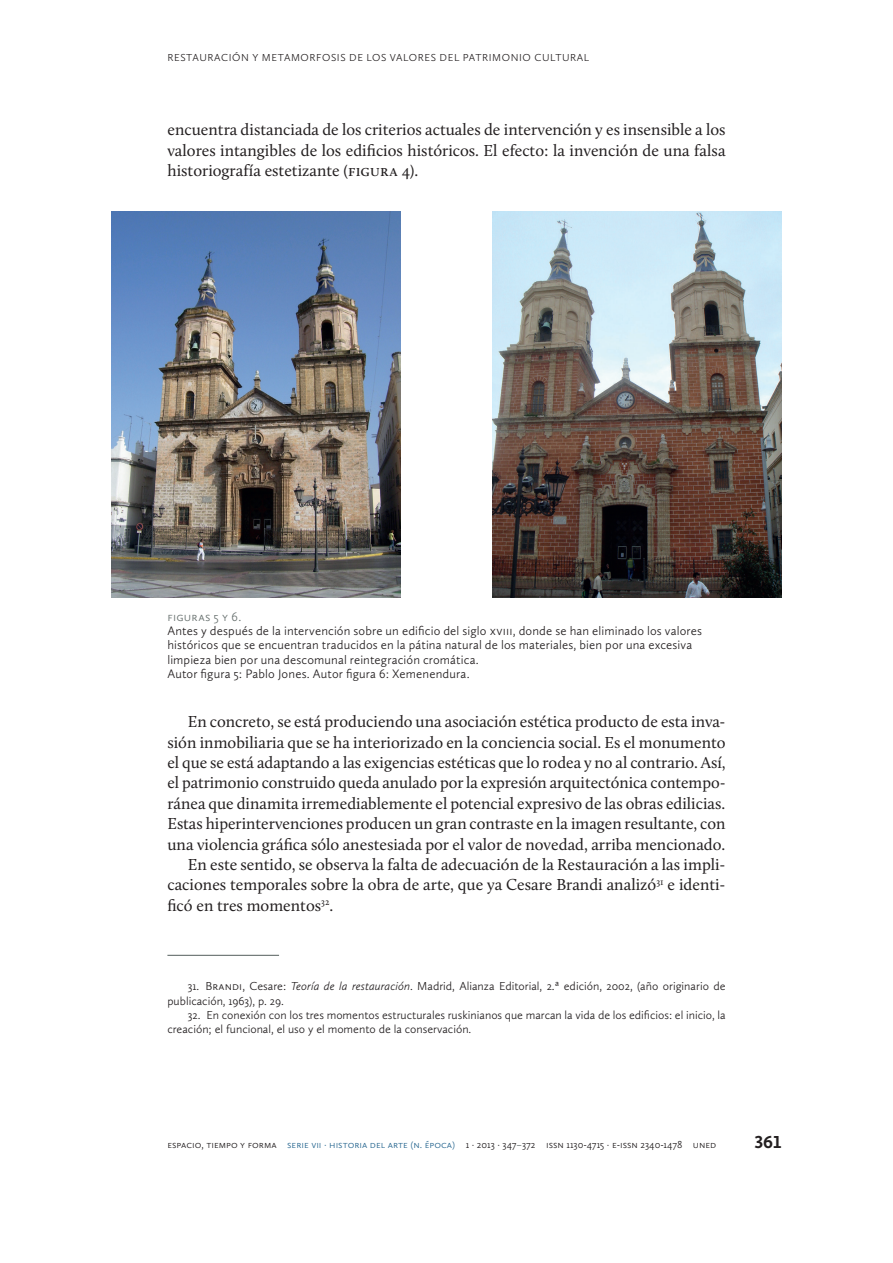
<style>
.page{position:relative;width:893px;height:1263px;background:#fff}
.page>*{position:absolute;margin:0;border:0;box-sizing:border-box;transform-origin:0 0}
.t1{font:700 18px "Calluna Sans";color:#231f20}
.t2{font:16.5px/20.4px "Calluna";color:#231f20;text-align:justify}
.t3{font:300 12.75px/14.2px "Calluna Sans";letter-spacing:.01em;color:#231f20}
.t4{font:300 12.75px "Calluna Sans";color:#67706e}
.t5{font:300 12px/14.4px "Calluna Sans";color:#231f20}
.t6{font:300 10.5px "Calluna Sans";color:#231f20}
.t7{font:300 10.5px "Calluna Sans";letter-spacing:.055em;color:#231f20}
.t8{font:300 10.5px "Calluna Sans";color:#286790}
.s1{font-style:italic}
.s2{color:#286790}
.s3{font-weight:400;color:#67706e}
</style>
<div class="page">
<hr style="left:167px;top:955px;width:112px;height:1px;background:#67706e">
<img style="left:492px;top:212px;width:289px;height:385px">
<img style="left:112px;top:212px;width:289px;height:385px">
<p class="t7" style="left:167px;top:52px;width:423px">RESTAURACIÓN Y METAMORFOSIS DE LOS VALORES DEL PATRIMONIO CULTURAL</p>
<p class="t2" style="left:167px;top:119px;width:560px">encuentra distanciada de los criterios actuales de intervención y es insensible a los valores intangibles de los edificios históricos. El efecto: la invención de una falsa historiografía estetizante (Figura 4).</p>
<p class="t4" style="left:167px;top:609px;width:24px">Figuras</p>
<p class="t4" style="left:214px;top:609px;width:29px">5 y 6.</p>
<p class="t3" style="left:167px;top:624px;width:536px">Antes y después de la intervención sobre un edificio del siglo XVIII, donde se han eliminado los valores históricos que se encuentran traducidos en la pátina natural de los materiales, bien por una excesiva limpieza bien por una descomunal reintegración cromática.<br>Autor figura 5: Pablo Jones. Autor figura 6: Xemenendura.</p>
<p class="t2" style="left:188px;top:711px;width:539px">En concreto, se está produciendo una asociación estética producto de esta inva-</p>
<p class="t2" style="left:167px;top:732px;width:560px">sión inmobiliaria que se ha interiorizado en la conciencia social. Es el monumento</p>
<p class="t2" style="left:167px;top:752px;width:560px">el que se está adaptando a las exigencias estéticas que lo rodea y no al contrario. Así,</p>
<p class="t2" style="left:167px;top:772px;width:560px">el patrimonio construido queda anulado por la expresión arquitectónica contempo-</p>
<p class="t2" style="left:167px;top:793px;width:559px">ránea que dinamita irremediablemente el potencial expresivo de las obras edilicias.</p>
<p class="t2" style="left:167px;top:813px;width:560px">Estas hiperintervenciones producen un gran contraste en la imagen resultante, con</p>
<p class="t2" style="left:167px;top:834px;width:560px">una violencia gráfica sólo anestesiada por el valor de novedad, arriba mencionado.</p>
<p class="t2" style="left:188px;top:854px;width:539px">En este sentido, se observa la falta de adecuación de la Restauración a las impli-</p>
<p class="t2" style="left:167px;top:874px;width:560px">caciones temporales sobre la obra de arte, que ya Cesare Brandi analizó<sup>31</sup> e identi-</p>
<p class="t2" style="left:167px;top:895px;width:167px">ficó en tres momentos<sup>32</sup>.</p>
<p class="t5" style="left:167px;top:979px;width:560px;text-indent:20px">31. Brandi , Cesare: <span class="s1">Teoría de la restauración</span>. Madrid, Alianza Editorial, 2.ª edición, 2002, (año originario de publicación, 1963), p. 29.</p>
<p class="t5" style="left:167px;top:1007px;width:560px;text-indent:20px">32. En conexión con los tres momentos estructurales ruskinianos que marcan la vida de los edificios: el inicio, la creación; el funcional, el uso y el momento de la conservación.</p>
<p class="t6" style="left:167px;top:1138px;width:130px">ESPACIO, TIEMPO Y FORMA <span class="s2">Serie</span></p>
<p class="t8" style="left:311px;top:1138px;width:30px">VII · historia</p>
<p class="t8" style="left:370px;top:1138px;width:24px">del arte</p>
<p class="t8" style="left:410px;top:1138px;width:26px">(n. época</p>
<p class="t6" style="left:452px;top:1138px;width:264px"><span class="s2">)</span> 1 · 2013 · 347<span class="s3">–</span>372 ISSN 1130-4715 · e-iss n 2340-1478 UN ED</p>
<p class="t1" style="left:754px;top:1131px;width:29px">361</p>
</div>
